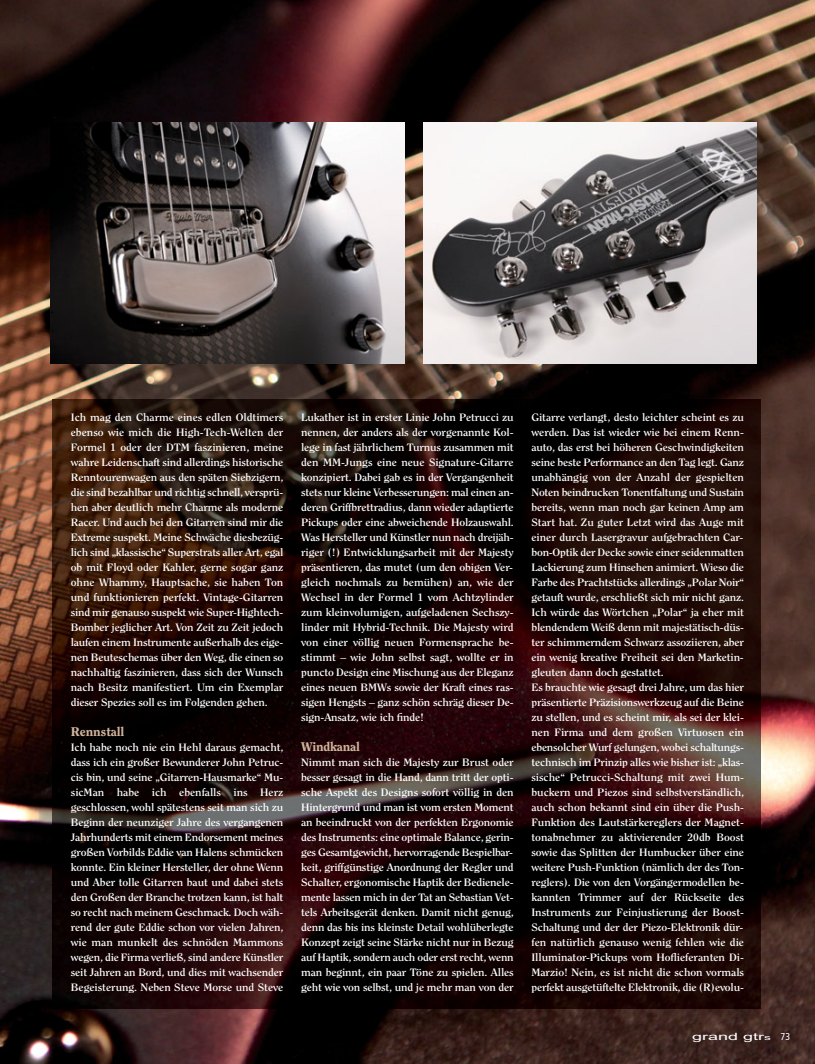
<style>
.page{position:relative;width:815px;height:1064px;background:#fff}
.page>*{position:absolute;margin:0;border:0;box-sizing:border-box;transform-origin:0 0}
.t1{font:800 12.5px "Clearface Std";letter-spacing:-.015em;color:#d2b59c;scale:1.1 1}
.t2{font:700 10.62px/15px "Clearface Std";letter-spacing:-.015em;color:#fff;text-align:justify;scale:1.1 1}
.t3{font:10px "Arial";color:#fff;scale:1.8 1}
.s1{font-size:7.5px}
.s2{font-family:"Frutiger LT Std";font-stretch:condensed}
</style>
<div class="page">
<img style="left:0;top:0;width:815px;height:1064px">
<img style="left:423px;top:123px;width:333px;height:241px">
<img style="left:51px;top:123px;width:354px;height:241px">
<img style="left:52px;top:400px;width:709px;height:608px">
<p class="t2" style="left:71px;top:410px;width:195px">Ich mag den Charme eines edlen Oldtimers ebenso wie mich die High-Tech-Welten der Formel 1 oder der DTM faszinieren, meine wahre Leidenschaft sind allerdings historische Renntourenwagen aus den späten Siebzigern, die sind bezahlbar und richtig schnell, versprü&shy;hen aber deutlich mehr Charme als moderne Racer. Und auch bei den Gitarren sind mir die Extreme suspekt. Meine Schwäche diesbezüg&shy;lich sind „klassische“ Superstrats aller Art, egal ob mit Floyd oder Kahler, gerne sogar ganz ohne Whammy, Hauptsache, sie haben Ton und funktionieren perfekt. Vintage-Gitarren sind mir genauso suspekt wie Super-Hightech-Bomber jeglicher Art. Von Zeit zu Zeit jedoch laufen einem Instrumente außerhalb des eige&shy;nen Beuteschemas über den Weg, die einen so nachhaltig faszinieren, dass sich der Wunsch nach Besitz manifestiert. Um ein Exemplar dieser Spezies soll es im Folgenden gehen.</p>
<p class="t1" style="left:71px;top:724px;width:50px">Rennstall</p>
<p class="t2" style="left:71px;top:740px;width:195px">Ich habe noch nie ein Hehl daraus gemacht, dass ich ein großer Bewunderer John Petruc&shy;cis bin, und seine „Gitarren-Hausmarke“ Mu&shy;sicMan habe ich ebenfalls ins Herz geschlossen, wohl spätestens seit man sich zu Beginn der neunziger Jahre des vergangenen Jahrhunderts mit einem Endorsement meines großen Vorbilds Eddie van Halens schmücken konnte. Ein kleiner Hersteller, der ohne Wenn und Aber tolle Gitarren baut und dabei stets den Großen der Branche trotzen kann, ist halt so recht nach meinem Geschmack. Doch wäh&shy;rend der gute Eddie schon vor vielen Jahren, wie man munkelt des schnöden Mammons wegen, die Firma verließ, sind andere Künstler seit Jahren an Bord, und dies mit wachsender Begeisterung. Neben Steve Morse und Steve</p>
<p class="t2" style="left:301px;top:410px;width:195px">Lukather ist in erster Linie John Petrucci zu nennen, der anders als der vorgenannte Kol&shy;lege in fast jährlichem Turnus zusammen mit den MM-Jungs eine neue Signature-Gitarre konzipiert. Dabei gab es in der Vergangenheit stets nur kleine Verbesserungen: mal einen an&shy;deren Griffbrettradius, dann wieder adaptierte Pickups oder eine abweichende Holzauswahl.<br>Was Hersteller und Künstler nun nach dreijäh&shy;riger (!) Entwicklungsarbeit mit der Majesty präsentieren, das mutet (um den obigen Ver&shy;gleich nochmals zu bemühen) an, wie der Wechsel in der Formel 1 vom Achtzylinder zum kleinvolumigen, aufgeladenen Sechszy&shy;linder mit Hybrid-Technik. Die Majesty wird von einer völlig neuen Formensprache be&shy;stimmt – wie John selbst sagt, wollte er in puncto Design eine Mischung aus der Eleganz eines neuen BMWs sowie der Kraft eines ras&shy;sigen Hengsts – ganz schön schräg dieser De&shy;sign-Ansatz, wie ich finde!</p>
<p class="t1" style="left:301px;top:739px;width:55px">Windkanal</p>
<p class="t2" style="left:301px;top:755px;width:195px">Nimmt man sich die Majesty zur Brust oder besser gesagt in die Hand, dann tritt der opti&shy;sche Aspekt des Designs sofort völlig in den Hintergrund und man ist vom ersten Moment an beeindruckt von der perfekten Ergonomie des Instruments: eine optimale Balance, gerin&shy;ges Gesamtgewicht, hervorragende Bespielbar&shy;keit, griffgünstige Anordnung der Regler und Schalter, ergonomische Haptik der Bedienele&shy;mente lassen mich in der Tat an Sebastian Vet&shy;tels Arbeitsgerät denken. Damit nicht genug, denn das bis ins kleinste Detail wohlüberlegte Konzept zeigt seine Stärke nicht nur in Bezug auf Haptik, sondern auch oder erst recht, wenn man beginnt, ein paar Töne zu spielen. Alles geht wie von selbst, und je mehr man von der</p>
<p class="t2" style="left:531px;top:410px;width:195px;text-align:left">Gitarre verlangt, desto leichter scheint es zu werden. Das ist wieder wie bei einem Renn&shy;auto, das erst bei höheren Geschwindigkeiten seine beste Performance an den Tag legt. Ganz unabhängig von der Anzahl der gespielten Noten beindrucken Tonentfaltung und Sustain bereits, wenn man noch gar keinen Amp am Start hat. Zu guter Letzt wird das Auge mit einer durch Lasergravur aufgebrachten Car&shy;bon-Optik der Decke sowie einer seidenmatten Lackierung zum Hinsehen animiert. Wieso die Farbe des Prachtstücks allerdings „Polar Noir“ getauft wurde, erschließt sich mir nicht ganz.<br>Ich würde das Wörtchen „Polar“ ja eher mit blendendem Weiß denn mit majestätisch-düs&shy;ter schimmerndem Schwarz assoziieren, aber ein wenig kreative Freiheit sei den Marketin&shy;gleuten dann doch gestattet.<br>Es brauchte wie gesagt drei Jahre, um das hier präsentierte Präzisionswerkzeug auf die Beine zu stellen, und es scheint mir, als sei der klei&shy;nen Firma und dem großen Virtuosen ein ebensolcher Wurf gelungen, wobei schaltungs&shy;technisch im Prinzip alles wie bisher ist: „klas&shy;sische“ Petrucci-Schaltung mit zwei Hum&shy;buckern und Piezos sind selbstverständlich, auch schon bekannt sind ein über die Push-Funktion des Lautstärkereglers der Magnet&shy;tonabnehmer zu aktivierender 20db Boost sowie das Splitten der Humbucker über eine weitere Push-Funktion (nämlich der des Ton&shy;reglers). Die von den Vorgängermodellen be&shy;kannten Trimmer auf der Rückseite des Instruments zur Feinjustierung der Boost-Schaltung und der der Piezo-Elektronik dür&shy;fen natürlich genauso wenig fehlen wie die Illuminator-Pickups vom Hoflieferanten Di-Marzio! Nein, es ist nicht die schon vormals perfekt ausgetüftelte Elektronik, die (R)evolu-</p>
<p class="t3" style="left:692px;top:1032px;width:56px">grand gtr<span class="s1">s</span> <span class="s2">73</span></p>
</div>
